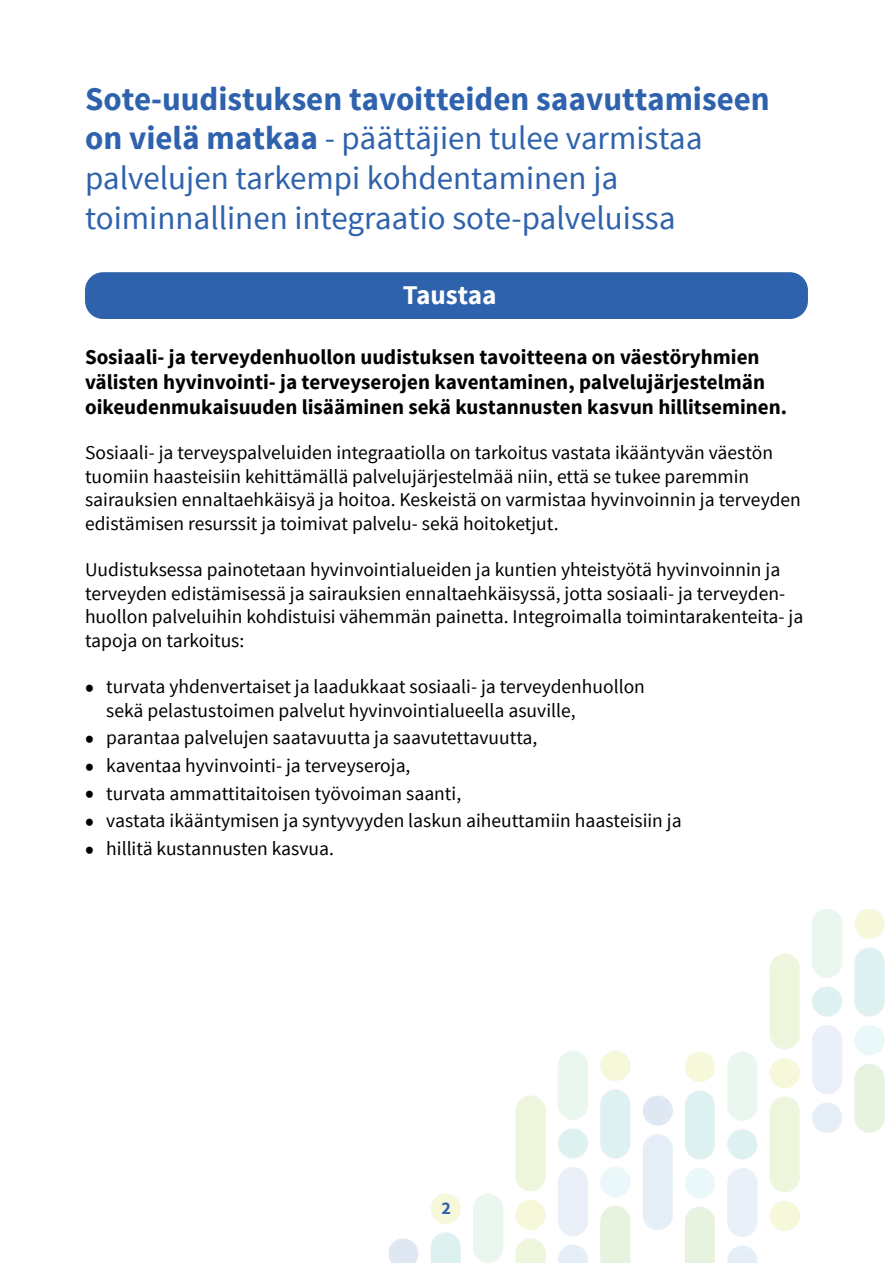
<style>
.page{position:relative;width:893px;height:1263px;background:#fff}
.page>*{position:absolute;margin:0;border:0;box-sizing:border-box;transform-origin:0 0}
.t1{font:33px/39.6px "Source Sans Pro";color:#2f62ad}
.otsikko_laatikossa{font:700 27px "Source Sans Pro";color:#fff}
.ingressi{font:700 21px/25.2px "Source Sans Pro";color:#000}
.leipis{font:19.5px/23.4px "Source Sans Pro";color:#000}
.leipis_bullet{font:19.5px/23.4px "Source Sans Pro";color:#000}
.t2{font:700 18px "Source Sans Pro";color:#2f62ad}
.s1{font-weight:700}
.s2{font-weight:700;font-size:25.5px}
</style>
<div class="page">
<img style="left:388px;top:909px;width:497px;height:354px">
<div style="left:85px;top:272px;width:723px;height:47px;background:#2f62ad;border-radius:18px"></div>
<h1 class="t1" style="left:85px;top:80px;width:686px"><span class="s1">Sote-uudistuksen tavoitteiden saavuttamiseen on vielä matkaa</span> - päättäjien tulee varmistaa palvelujen tarkempi kohdentaminen ja toiminnallinen integraatio sote-palveluissa</h1>
<h2 class="otsikko_laatikossa" style="left:403px;top:278px;width:95px">Taustaa</h2>
<p class="ingressi" style="left:85px;top:345px;width:704px">Sosiaali- ja terveydenhuollon uudistuksen tavoitteena on väestöryhmien välisten hyvinvointi- ja terveyserojen kaventaminen, palvelujärjestelmän oikeudenmukaisuuden lisääminen sekä kustannusten kasvun hillitseminen.</p>
<p class="leipis" style="left:85px;top:441px;width:717px">Sosiaali- ja terveyspalveluiden integraatiolla on tarkoitus vastata ikääntyvän väestön tuomiin haasteisiin kehittämällä palvelujärjestelmää niin, että se tukee paremmin sairauksien ennaltaehkäisyä ja hoitoa. Keskeistä on varmistaa hyvinvoinnin ja terveyden edistämisen resurssit ja toimivat palvelu- sekä hoitoketjut.</p>
<p class="leipis" style="left:85px;top:558px;width:720px">Uudistuksessa painotetaan hyvinvointialueiden ja kuntien yhteistyötä hyvinvoinnin ja terveyden edistämisessä ja sairauksien ennaltaehkäisyssä, jotta sosiaali- ja terveyden&shy;huollon palveluihin kohdistuisi vähemmän painetta. Integroimalla toimintarakenteita- ja tapoja on tarkoitus:</p>
<p class="leipis_bullet" style="left:106px;top:675px;width:540px;text-indent:-21px"><span class="s2">•</span> turvata yhdenvertaiset ja laadukkaat sosiaali- ja terveydenhuollon sekä pelastustoimen palvelut hyvinvointialueella asuville,</p>
<p class="leipis_bullet" style="left:85px;top:726px;width:454px"><span class="s2">•</span> parantaa palvelujen saatavuutta ja saavutettavuutta,</p>
<p class="leipis_bullet" style="left:85px;top:754px;width:327px"><span class="s2">•</span> kaventaa hyvinvointi- ja terveyseroja,</p>
<p class="leipis_bullet" style="left:85px;top:782px;width:378px"><span class="s2">•</span> turvata ammattitaitoisen työvoiman saanti,</p>
<p class="leipis_bullet" style="left:85px;top:809px;width:598px"><span class="s2">•</span> vastata ikääntymisen ja syntyvyyden laskun aiheuttamiin haasteisiin ja</p>
<p class="leipis_bullet" style="left:85px;top:837px;width:250px"><span class="s2">•</span> hillitä kustannusten kasvua.</p>
<p class="t2" style="left:441px;top:1196px;width:11px">2</p>
</div>
